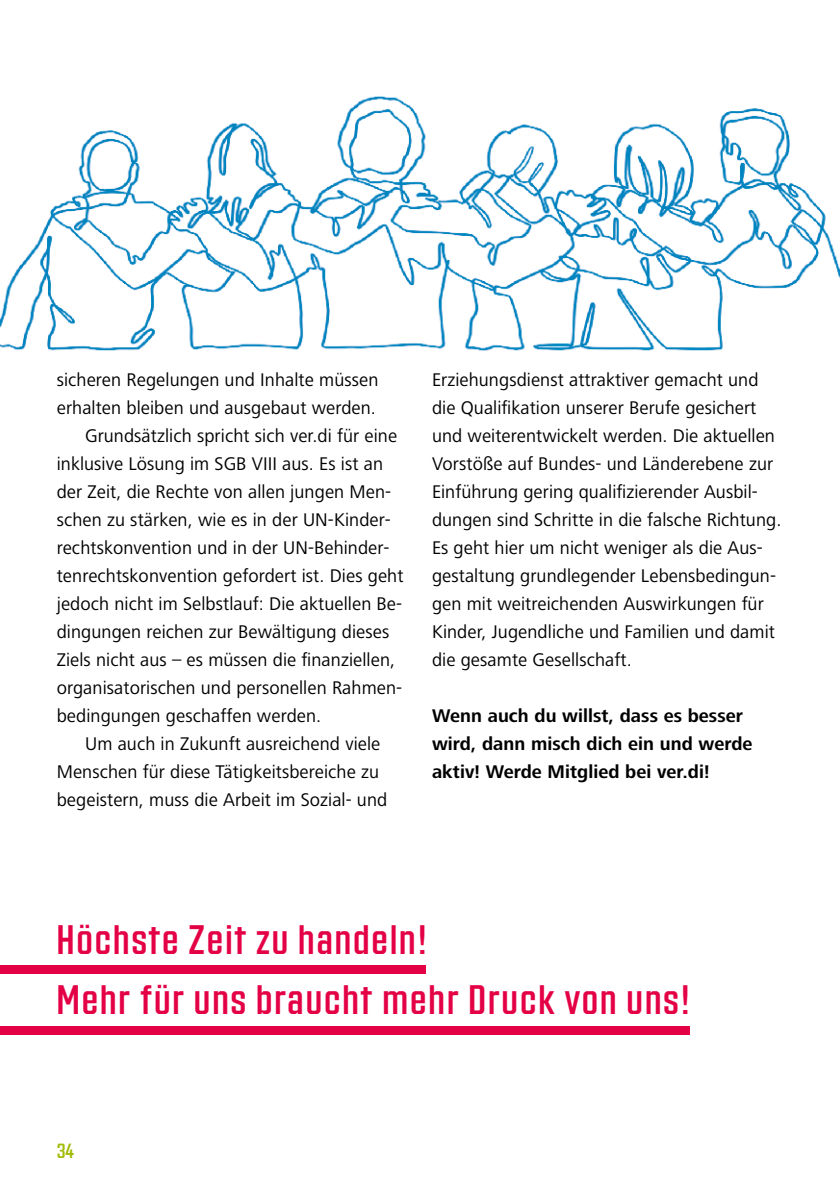
<style>
.page{position:relative;width:840px;height:1191px;background:#fff}
.page>*{position:absolute;margin:0;border:0;box-sizing:border-box;transform-origin:0 0}
.t1{font:40px/60px "Countach";letter-spacing:.05em;color:#e40045}
.t2{font:20px "Countach";color:#a2bc09}
.t3{font:19px/28px "Frutiger Next LT";letter-spacing:.005em;color:#000}
.t4{font:700 19px/28px "Frutiger Next LT";letter-spacing:.005em;color:#000}
</style>
<div class="page">
<img style="left:0;top:96px;width:839px;height:255px">
<div style="left:0;top:965px;width:425px;height:9px;background:#e40045"></div>
<div style="left:0;top:1026px;width:689px;height:8px;background:#e40045"></div>
<p class="t3" style="left:57px;top:366px;width:323px">sicheren Regelungen und Inhalte müssen</p>
<p class="t3" style="left:57px;top:394px;width:320px">erhalten bleiben und ausgebaut werden.</p>
<p class="t3" style="left:85px;top:422px;width:313px">Grundsätzlich spricht sich ver.di für eine</p>
<p class="t3" style="left:57px;top:450px;width:327px">inklusive Lösung im SGB VIII aus. Es ist an</p>
<p class="t3" style="left:57px;top:478px;width:336px">der Zeit, die Rechte von allen jungen Men-</p>
<p class="t3" style="left:57px;top:506px;width:335px">schen zu stärken, wie es in der UN-Kinder-</p>
<p class="t3" style="left:57px;top:534px;width:334px">rechtskonvention und in der UN-Behinder-</p>
<p class="t3" style="left:57px;top:562px;width:348px">tenrechtskonvention gefordert ist. Dies geht</p>
<p class="t3" style="left:57px;top:590px;width:347px">jedoch nicht im Selbstlauf: Die aktuellen Be-</p>
<p class="t3" style="left:57px;top:618px;width:334px">dingungen reichen zur Bewältigung dieses</p>
<p class="t3" style="left:57px;top:646px;width:340px">Ziels nicht aus – es müssen die finanziellen,</p>
<p class="t3" style="left:57px;top:674px;width:347px">organisatorischen und personellen Rahmen-</p>
<p class="t3" style="left:57px;top:702px;width:266px">bedingungen geschaffen werden.</p>
<p class="t3" style="left:85px;top:730px;width:296px">Um auch in Zukunft ausreichend viele</p>
<p class="t3" style="left:57px;top:758px;width:323px">Menschen für diese Tätigkeitsbereiche zu</p>
<p class="t3" style="left:57px;top:786px;width:332px">begeistern, muss die Arbeit im Sozial- und</p>
<p class="t3" style="left:432px;top:366px;width:351px">Erziehungsdienst attraktiver gemacht und die Qualifikation unserer Berufe gesichert und weiterentwickelt werden. Die aktuellen Vorstöße auf Bundes- und Länderebene zur Einführung gering qualifizierender Ausbil&shy;dungen sind Schritte in die falsche Richtung.<br>Es geht hier um nicht weniger als die Aus&shy;gestaltung grundlegender Lebensbedingun&shy;gen mit weitreichenden Auswirkungen für Kinder, Jugendliche und Familien und damit die gesamte Gesellschaft.</p>
<p class="t4" style="left:432px;top:702px;width:322px">Wenn auch du willst, dass es besser wird, dann misch dich ein und werde aktiv! Werde Mitglied bei ver.di!</p>
<h1 class="t1" style="left:57px;top:907px;width:634px">Höchste Zeit zu handeln!<br>Mehr für uns braucht mehr Druck von uns!</h1>
<p class="t2" style="left:57px;top:1138px;width:19px">34</p>
</div>
